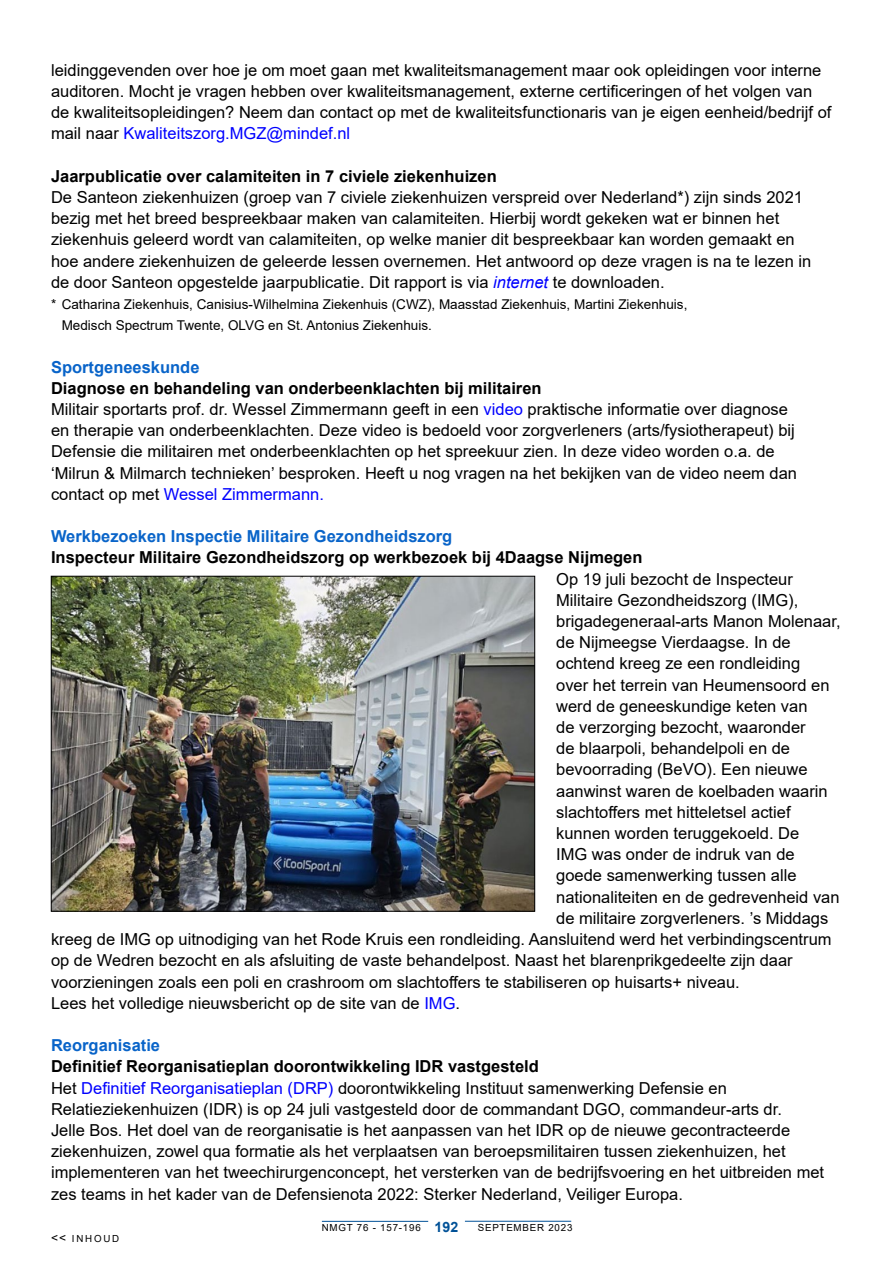
<style>
.page{position:relative;width:893px;height:1263px;background:#fff}
.page>*{position:absolute;margin:0;border:0;box-sizing:border-box;transform-origin:0 0}
.t1{font:16.5px/21.1px "Arial";color:#000}
.t2{font:700 16.5px "Arial";color:#000}
.t3{font:700 16.5px "Arial";color:#0964c9}
.t4{font:700 14.25px "Arial";color:#005197}
.t5{font:13.5px/21.1px "Arial";color:#000}
.t6{font:9.75px "Arial";letter-spacing:.08em;color:#000}
.s1{color:#00f}
.s2{font-style:italic;color:#00f}
.s3{font-weight:700}
.s4{font-size:12px}
</style>
<div class="page">
<hr style="left:465px;top:1221px;width:106px;height:1px;background:#005197">
<hr style="left:322px;top:1221px;width:106px;height:1px;background:#005197">
<img style="left:53px;top:578px;width:480px;height:331px">
<div style="left:51px;top:576px;width:484px;height:335px;border:1px solid #000"></div>
<p class="t1" style="left:51px;top:59px;width:782px">leidinggevenden over hoe je om moet gaan met kwaliteitsmanagement maar ook opleidingen voor interne auditoren. Mocht je vragen hebben over kwaliteitsmanagement, externe certificeringen of het volgen van de kwaliteitsopleidingen? Neem dan contact op met de kwaliteitsfunctionaris van je eigen eenheid/bedrijf of mail naar <span class="s1">Kwaliteitszorg.MGZ@mindef.nl</span></p>
<p class="t2" style="left:51px;top:164px;width:447px">Jaarpublicatie over calamiteiten in 7 civiele ziekenhuizen</p>
<p class="t1" style="left:51px;top:187px;width:762px">De Santeon ziekenhuizen (groep van 7 civiele ziekenhuizen verspreid over Nederland*) zijn sinds 2021 bezig met het breed bespreekbaar maken van calamiteiten. Hierbij wordt gekeken wat er binnen het ziekenhuis geleerd wordt van calamiteiten, op welke manier dit bespreekbaar kan worden gemaakt en hoe andere ziekenhuizen de geleerde lessen overnemen. Het antwoord op deze vragen is na te lezen in de door Santeon opgestelde jaarpublicatie. Dit rapport is via <span class="s2">internet</span> te downloaden.</p>
<p class="t5" style="left:62px;top:294px;width:627px;text-indent:-11px">* Catharina Ziekenhuis, Canisius-Wilhelmina Ziekenhuis (CWZ), Maasstad Ziekenhuis, Martini Ziekenhuis,<br>Medisch Spectrum Twente, OLVG en St. Antonius Ziekenhuis.</p>
<p class="t3" style="left:51px;top:355px;width:150px">Sportgeneeskunde</p>
<p class="t1" style="left:51px;top:377px;width:747px"><span class="s3">Diagnose en behandeling van onderbeenklachten bij militairen<br></span>Militair sportarts prof. dr. Wessel Zimmermann geeft in een <span class="s1">video</span> praktische informatie over diagnose en therapie van onderbeenklachten. Deze video is bedoeld voor zorgverleners (arts/fysiotherapeut) bij Defensie die militairen met onderbeenklachten op het spreekuur zien. In deze video worden o.a. de ‘Milrun &amp; Milmarch technieken’ besproken. Heeft u nog vragen na het bekijken van de video neem dan contact op met <span class="s1">Wessel Zimmermann.</span></p>
<p class="t3" style="left:51px;top:525px;width:403px">Werkbezoeken Inspectie Militaire Gezondheidszorg</p>
<p class="t2" style="left:51px;top:546px;width:593px">Inspecteur Militaire Gezondheidszorg op werkbezoek bij 4Daagse Nijmegen</p>
<p class="t1" style="left:556px;top:568px;width:238px">Op 19 juli bezocht de Inspecteur</p>
<p class="t1" style="left:556px;top:589px;width:244px">Militaire Gezondheidszorg (IMG),</p>
<p class="t1" style="left:556px;top:610px;width:286px">brigadegeneraal-arts Manon Molenaar,</p>
<p class="t1" style="left:556px;top:632px;width:236px">de Nijmeegse Vierdaagse. In de</p>
<p class="t1" style="left:556px;top:653px;width:245px">ochtend kreeg ze een rondleiding</p>
<p class="t1" style="left:556px;top:674px;width:275px">over het terrein van Heumensoord en</p>
<p class="t1" style="left:556px;top:695px;width:253px">werd de geneeskundige keten van</p>
<p class="t1" style="left:556px;top:716px;width:251px">de verzorging bezocht, waaronder</p>
<p class="t1" style="left:556px;top:738px;width:235px">de blaarpoli, behandelpoli en de</p>
<p class="t1" style="left:556px;top:759px;width:253px">bevoorrading (BeVO). Een nieuwe</p>
<p class="t1" style="left:556px;top:780px;width:273px">aanwinst waren de koelbaden waarin</p>
<p class="t1" style="left:556px;top:801px;width:236px">slachtoffers met hitteletsel actief</p>
<p class="t1" style="left:556px;top:822px;width:245px">kunnen worden teruggekoeld. De</p>
<p class="t1" style="left:556px;top:844px;width:240px">IMG was onder de indruk van de</p>
<p class="t1" style="left:556px;top:865px;width:242px">goede samenwerking tussen alle</p>
<p class="t1" style="left:556px;top:886px;width:285px">nationaliteiten en de gedrevenheid van</p>
<p class="t1" style="left:556px;top:907px;width:274px">de militaire zorgverleners. ’s Middags</p>
<p class="t1" style="left:51px;top:928px;width:782px">kreeg de IMG op uitnodiging van het Rode Kruis een rondleiding. Aansluitend werd het verbindingscentrum</p>
<p class="t1" style="left:51px;top:950px;width:743px">op de Wedren bezocht en als afsluiting de vaste behandelpost. Naast het blarenprikgedeelte zijn daar</p>
<p class="t1" style="left:51px;top:971px;width:690px">voorzieningen zoals een poli en crashroom om slachtoffers te stabiliseren op huisarts+ niveau.</p>
<p class="t1" style="left:51px;top:992px;width:411px">Lees het volledige nieuwsbericht op de site van de <span class="s1">IMG</span>.</p>
<p class="t3" style="left:51px;top:1034px;width:111px">Reorganisatie</p>
<p class="t1" style="left:51px;top:1056px;width:775px"><span class="s3">Definitief Reorganisatieplan doorontwikkeling IDR vastgesteld<br></span>Het <span class="s1">Definitief Reorganisatieplan (DRP)</span> doorontwikkeling Instituut samenwerking Defensie en Relatieziekenhuizen (IDR) is op 24 juli vastgesteld door de commandant DGO, commandeur-arts dr.<br>Jelle Bos. Het doel van de reorganisatie is het aanpassen van het IDR op de nieuwe gecontracteerde ziekenhuizen, zowel qua formatie als het verplaatsen van beroepsmilitairen tussen ziekenhuizen, het implementeren van het tweechirurgenconcept, het versterken van de bedrijfsvoering en het uitbreiden met zes teams in het kader van de Defensienota 2022: Sterker Nederland, Veiliger Europa.</p>
<p class="t6" style="left:51px;top:1232px;width:70px"><span class="s4">&lt;&lt;</span> INHOUD</p>
<p class="t4" style="left:435px;top:1217px;width:25px">192</p>
<p class="t6" style="left:322px;top:1221px;width:100px">NMGT 76 - 157-196</p>
<p class="t6" style="left:478px;top:1221px;width:96px">SEPTEMBER 2023</p>
</div>
